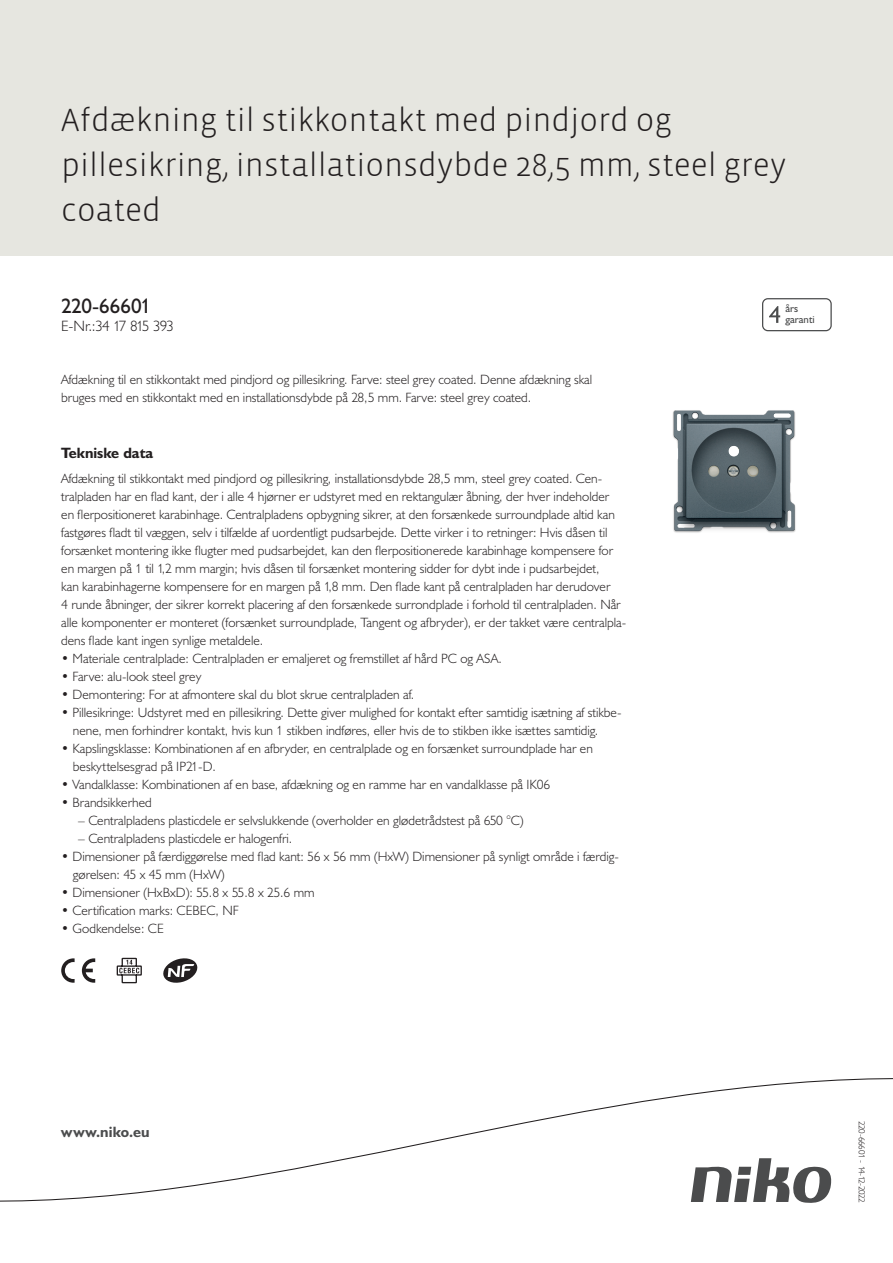
<style>
.page{position:relative;width:893px;height:1263px;background:#fff}
.page>*{position:absolute;margin:0;border:0;box-sizing:border-box;transform-origin:0 0}
.Title_datasheets{font:300 33px/45px "Vista Sans";color:#231f20}
.Article_number{font:21px "Humanist 521 BT";letter-spacing:-.01em;color:#231f20}
.ENumber{font:300 15px "Humanist 521 BT";letter-spacing:-.07em;color:#231f20}
.Titles_parts{font:700 15px "Humanist 521 BT";color:#231f20}
.titel_afbeelding{font:700 15px "Humanist 521 BT";letter-spacing:.005em;color:#4b4c4d}
.Platte_tekst_CAB{font:300 13.5px/18px "Humanist 521 BT";color:#231f20}
.USP_Bullets{font:300 13.5px/18px "Humanist 521 BT";color:#231f20}
.USP_Bullets_level_2{font:300 13.5px "Humanist 521 BT";color:#231f20}
.t1{font:10.8px/10.8px "Humanist 521 BT";color:#4b4c4d}
.Revision{font:300 9px "Humanist 521 BT";letter-spacing:-.04em;color:#231f20}
</style>
<div class="page">
<div style="left:0;top:0;width:893px;height:255px;background:#e6e6e0"></div>
<svg style="left:82px;top:958px;width:13px;height:25px"></svg>
<svg style="left:61px;top:958px;width:14px;height:25px"></svg>
<svg style="left:117px;top:958px;width:25px;height:25px"></svg>
<svg style="left:163px;top:958px;width:34px;height:25px"></svg>
<svg style="left:762px;top:298px;width:70px;height:33px"></svg>
<svg style="left:0;top:1078px;width:893px;height:125px"></svg>
<img style="left:673px;top:410px;width:123px;height:123px">
<p class="Title_datasheets" style="left:61px;top:98px;width:727px">Afdækning til stikkontakt med pindjord og pillesikring, installationsdybde 28,5 mm, steel grey coated</p>
<p class="Article_number" style="left:61px;top:293px;width:92px">220-66601</p>
<p class="ENumber" style="left:61px;top:316px;width:114px">E-Nr.:34 17 815 393</p>
<p class="Platte_tekst_CAB" style="left:61px;top:370px;width:533px">Afdækning til en stikkontakt med pindjord og pillesikring. Farve: steel grey coated. Denne afdækning skal bruges med en stikkontakt med en installationsdybde på 28,5 mm. Farve: steel grey coated.</p>
<p class="Titles_parts" style="left:61px;top:444px;width:94px">Tekniske data</p>
<p class="Platte_tekst_CAB" style="left:61px;top:469px;width:567px">Afdækning til stikkontakt med pindjord og pillesikring, installationsdybde 28,5 mm, steel grey coated. Cen&shy;tralpladen har en flad kant, der i alle 4 hjørner er udstyret med en rektangulær åbning, der hver indeholder<br>en flerpositioneret karabinhage. Centralpladens opbygning sikrer, at den forsænkede surroundplade altid kan fastgøres fladt til væggen, selv i tilfælde af uordentligt pudsarbejde. Dette virker i to retninger: Hvis dåsen til forsænket montering ikke flugter med pudsarbejdet, kan den flerpositionerede karabinhage kompensere for en margen på 1 til 1,2 mm margin; hvis dåsen til forsænket montering sidder for dybt inde i pudsarbejdet,<br>kan karabinhagerne kompensere for en margen på 1,8 mm. Den flade kant på centralpladen har derudover<br>4 runde åbninger, der sikrer korrekt placering af den forsænkede surrondplade i forhold til centralpladen. Når alle komponenter er monteret (forsænket surroundplade, Tangent og afbryder), er der takket være centralpla&shy;dens flade kant ingen synlige metaldele.</p>
<p class="USP_Bullets" style="left:61px;top:649px;width:442px">• Materiale centralplade: Centralpladen er emaljeret og fremstillet af hård PC og ASA.</p>
<p class="USP_Bullets" style="left:61px;top:667px;width:142px">• Farve: alu-look steel grey</p>
<p class="USP_Bullets" style="left:61px;top:685px;width:355px">• Demontering: For at afmontere skal du blot skrue centralpladen af.</p>
<p class="USP_Bullets" style="left:73px;top:703px;width:550px;text-indent:-12px">• Pillesikringe: Udstyret med en pillesikring. Dette giver mulighed for kontakt efter samtidig isætning af stikbe&shy;nene, men forhindrer kontakt, hvis kun 1 stikben indføres, eller hvis de to stikben ikke isættes samtidig.</p>
<p class="USP_Bullets" style="left:73px;top:739px;width:521px;text-indent:-12px">• Kapslingsklasse: Kombinationen af en afbryder, en centralplade og en forsænket surroundplade har en beskyttelsesgrad på IP21-D.</p>
<p class="USP_Bullets" style="left:61px;top:775px;width:491px">• Vandalklasse: Kombinationen af en base, afdækning og en ramme har en vandalklasse på IK06</p>
<p class="USP_Bullets" style="left:61px;top:793px;width:92px">• Brandsikkerhed</p>
<p class="USP_Bullets_level_2" style="left:78px;top:812px;width:447px">– Centralpladens plasticdele er selvslukkende (overholder en glødetrådstest på 650 °C)</p>
<p class="USP_Bullets_level_2" style="left:78px;top:830px;width:216px">– Centralpladens plasticdele er halogenfri.</p>
<p class="USP_Bullets" style="left:73px;top:847px;width:548px;text-indent:-12px">• Dimensioner på færdiggørelse med flad kant: 56 x 56 mm (HxW) Dimensioner på synligt område i færdig&shy;gørelsen: 45 x 45 mm (HxW)</p>
<p class="USP_Bullets" style="left:61px;top:883px;width:255px">• Dimensioner (HxBxD): 55.8 x 55.8 x 25.6 mm</p>
<p class="USP_Bullets" style="left:61px;top:901px;width:179px">• Certification marks: CEBEC, NF</p>
<p class="USP_Bullets" style="left:61px;top:919px;width:104px">• Godkendelse: CE</p>
<p class="t1" style="left:785px;top:303px;width:31px">års garanti</p>
<p class="titel_afbeelding" style="left:61px;top:1122px;width:90px">www.niko.eu</p>
<p class="Revision" style="left:868px;top:1120px;width:84px;rotate:90deg">220-66601 - 14-12-2022</p>
</div>
